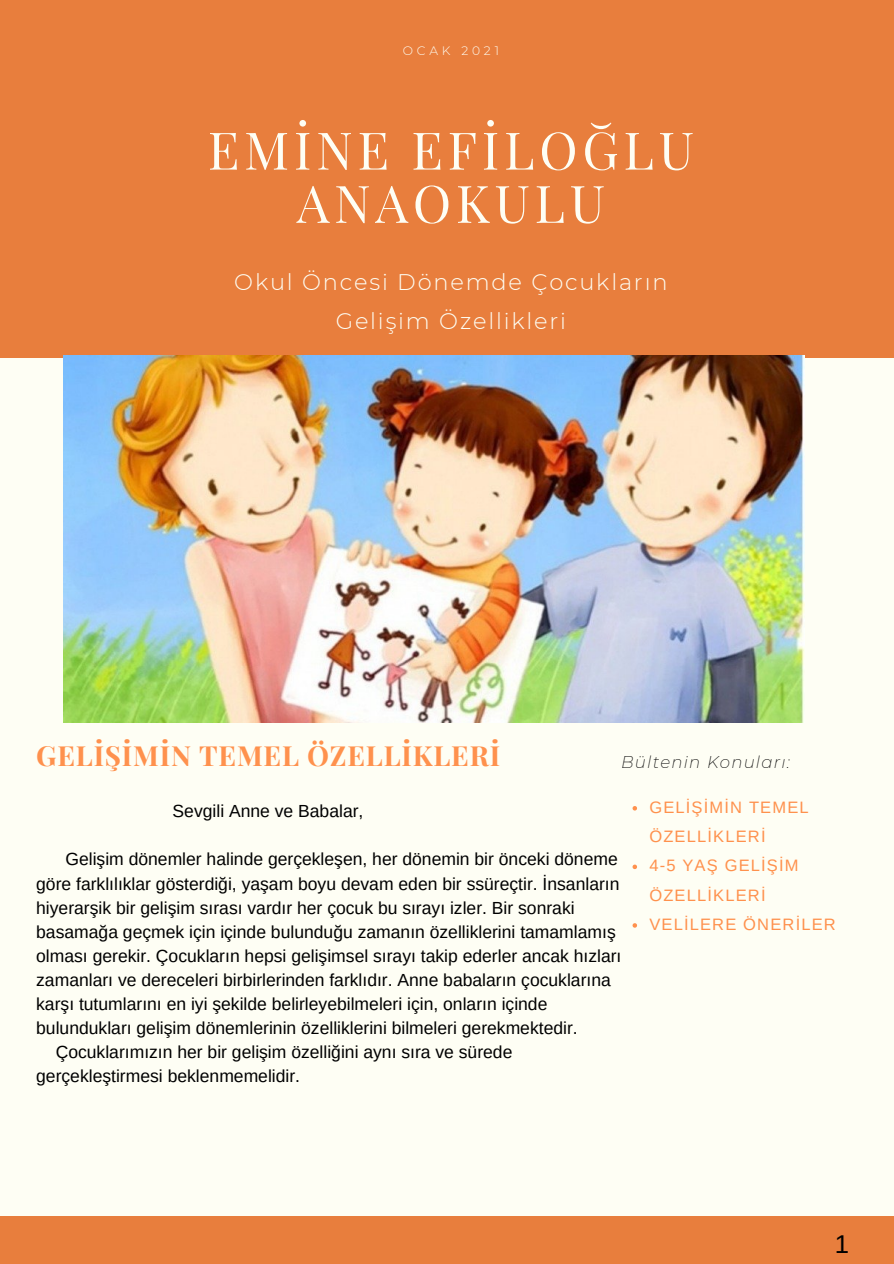
<style>
.page{position:relative;width:894px;height:1264px;background:#fff}
.page>*{position:absolute;margin:0;border:0;box-sizing:border-box;transform-origin:0 0}
.t1{font:51.9px "Playfair Display";letter-spacing:.09em;color:#fefef4}
.t2{font:700 27.75px "Playfair Display";letter-spacing:.03em;color:#ff914d}
.t3{font:25.65px "Arimo";color:#000}
.t4{font:300 22.5px/39.5px "Montserrat";letter-spacing:.08em;color:#fefef4;text-align:center}
.t5{font:17.55px/24.2px "Arimo";color:#000}
.t6{font:italic 200 16.65px "Montserrat";letter-spacing:.07em;color:#000}
.t7{font:16.5px/29.2px "Arimo";letter-spacing:.07em;color:#ff914d}
.t8{font:300 12.3px "Montserrat";letter-spacing:.31em;color:#fefef4}
</style>
<div class="page">
<div style="left:0;top:0;width:893px;height:1263px;background:#fefef4"></div>
<div style="left:0;top:0;width:893px;height:357px;background:#e87e3d"></div>
<div style="left:0;top:1215px;width:893px;height:48px;background:#e87e3d"></div>
<img style="left:63px;top:355px;width:741px;height:367px">
<svg style="left:632px;top:806px;width:5px;height:4px"></svg>
<svg style="left:632px;top:864px;width:5px;height:5px"></svg>
<svg style="left:632px;top:923px;width:5px;height:4px"></svg>
<svg style="left:872px;top:1215px;width:21px;height:1px"></svg>
<p class="t8" style="left:402px;top:44px;width:98px">OCAK 2021</p>
<p class="t1" style="left:208px;top:113px;width:487px">EMİNE EFİLOĞLU</p>
<p class="t1" style="left:296px;top:167px;width:310px">ANAOKULU</p>
<p class="t4" style="left:234px;top:262px;width:434px">Okul Öncesi Dönemde Çocukların<br>Gelişi m Özelli kleri</p>
<p class="t2" style="left:36px;top:735px;width:465px">GELİŞİMİN TEMEL ÖZELLİKLERİ</p>
<p class="t6" style="left:621px;top:751px;width:170px">Bültenin Konuları:</p>
<p class="t5" style="left:172px;top:799px;width:192px">Sevgili Anne ve Babalar,</p>
<p class="t5" style="left:36px;top:847px;width:586px;text-indent:29px">Gelişim dönemler halinde gerçekleşen, her dönemin bir önceki döneme göre farklılıklar gösterdiği, yaşam boyu devam eden bir ssüreçtir. İnsanların hiyerarşik bir gelişim sırası vardır her çocuk bu sırayı izler. Bir sonraki basamağa geçmek için içinde bulunduğu zamanın özelliklerini tamamlamış olması gerekir. Çocukların hepsi gelişimsel sırayı takip ederler ancak hızları zamanları ve dereceleri birbirlerinden farklıdır. Anne babaların çocuklarına karşı tutumlarını en iyi şekilde belirleyebilmeleri için, onların içinde bulundukları gelişim dönemlerinin özelliklerini bilmeleri gerekmektedir.</p>
<p class="t5" style="left:36px;top:1040px;width:477px;text-indent:19px">Çocuklarımızın her bir gelişim özelliğini aynı sıra ve sürede gerçekleştirmesi beklenmemelidir.</p>
<p class="t7" style="left:649px;top:792px;width:161px">GELİŞİMİN TEMEL<br>ÖZELLİKLERİ</p>
<p class="t7" style="left:649px;top:851px;width:151px">4-5 YAŞ GELİŞİM<br>ÖZELLİKLERİ</p>
<p class="t7" style="left:649px;top:909px;width:188px">VELİLERE ÖNERİLER</p>
<p class="t3" style="left:834px;top:1229px;width:16px">1</p>
</div>
